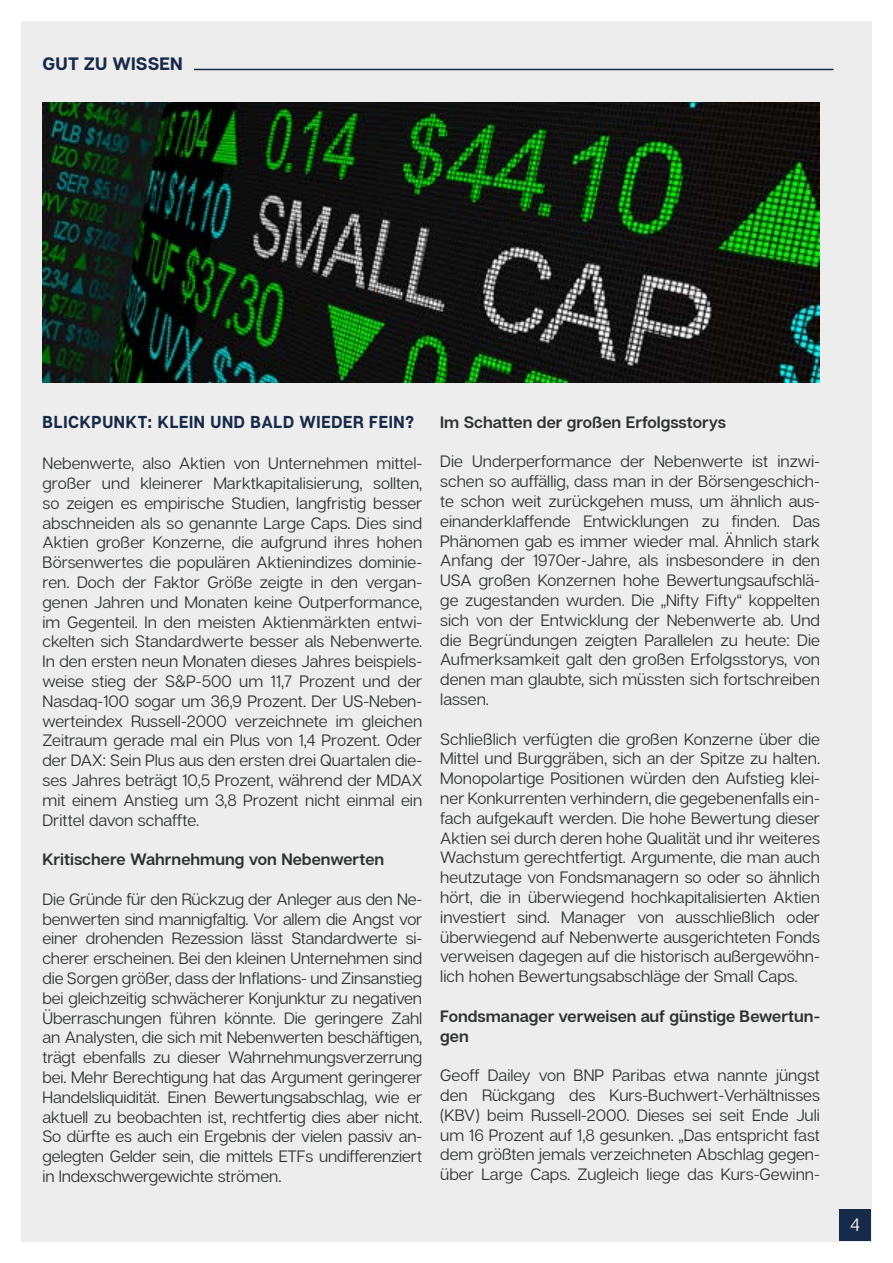
<style>
.page{position:relative;width:893px;height:1263px;background:#fff}
.page>*{position:absolute;margin:0;border:0;box-sizing:border-box;transform-origin:0 0}
.t1{font:700 18px "Articulat CF";letter-spacing:.01em;color:#172a49}
.t2{font:18px "Articulat CF";color:#fff}
.t3{font:700 17.25px "Articulat CF";letter-spacing:.04em;color:#172a49;scale:.93 1}
.t4{font:16.5px/19.8px "Articulat CF";color:#303232;text-align:justify}
.t5{font:600 16.5px/19.8px "Articulat CF";color:#303232}
</style>
<div class="page">
<div style="left:21px;top:21px;width:851px;height:1221px;background:#ededed"></div>
<div style="left:839px;top:1209px;width:32px;height:32px;background:#172a49"></div>
<hr style="left:194px;top:69px;width:639px;height:1px;background:#172a49">
<img style="left:43px;top:102px;width:777px;height:281px">
<p class="t1" style="left:43px;top:52px;width:142px">GUT ZU WISSEN</p>
<p class="t3" style="left:43px;top:412px;width:401px">BLICKPUNKT: KLEIN UND BALD WIEDER FEIN?</p>
<p class="t4" style="left:43px;top:454px;width:381px">Nebenwerte, also Aktien von Unternehmen mittel&shy;großer und kleinerer Marktkapitalisierung, sollten, so zeigen es empirische Studien, langfristig besser abschneiden als so genannte Large Caps. Dies sind Aktien großer Konzerne, die aufgrund ihres hohen Börsenwertes die populären Aktienindizes dominie&shy;ren. Doch der Faktor Größe zeigte in den vergan&shy;genen Jahren und Monaten keine Outperformance, im Gegenteil. In den meisten Aktienmärkten entwi&shy;ckelten sich Standardwerte besser als Nebenwerte.<br>In den ersten neun Monaten dieses Jahres beispiels&shy;weise stieg der S&amp;P-500 um 11,7 Prozent und der Nasdaq-100 sogar um 36,9 Prozent. Der US-Neben&shy;werteindex Russell-2000 verzeichnete im gleichen Zeitraum gerade mal ein Plus von 1,4 Prozent. Oder der DAX: Sein Plus aus den ersten drei Quartalen die&shy;ses Jahres beträgt 10,5 Prozent, während der MDAX mit einem Anstieg um 3,8 Prozent nicht einmal ein Drittel davon schaffte.</p>
<p class="t5" style="left:43px;top:850px;width:343px">Kritischere Wahrnehmung von Nebenwerten</p>
<p class="t4" style="left:43px;top:889px;width:381px">Die Gründe für den Rückzug der Anleger aus den Ne&shy;benwerten sind mannigfaltig. Vor allem die Angst vor einer drohenden Rezession lässt Standardwerte si&shy;cherer erscheinen. Bei den kleinen Unternehmen sind die Sorgen größer, dass der Inflations- und Zinsanstieg bei gleichzeitig schwächerer Konjunktur zu negativen Überraschungen führen könnte. Die geringere Zahl an Analysten, die sich mit Nebenwerten beschäftigen, trägt ebenfalls zu dieser Wahrnehmungsverzerrung bei. Mehr Berechtigung hat das Argument geringerer Handelsliquidität. Einen Bewertungsabschlag, wie er aktuell zu beobachten ist, rechtfertig dies aber nicht.<br>So dürfte es auch ein Ergebnis der vielen passiv an&shy;gelegten Gelder sein, die mittels ETFs undifferenziert in Indexschwergewichte strömen.</p>
<p class="t5" style="left:440px;top:413px;width:287px">Im Schatten der großen Erfolgsstorys</p>
<p class="t4" style="left:440px;top:452px;width:381px">Die Underperformance der Nebenwerte ist inzwi&shy;schen so auffällig, dass man in der Börsengeschich&shy;te schon weit zurückgehen muss, um ähnlich aus&shy;einanderklaffende Entwicklungen zu finden. Das Phänomen gab es immer wieder mal. Ähnlich stark Anfang der 1970er-Jahre, als insbesondere in den USA großen Konzernen hohe Bewertungsaufschlä&shy;ge zugestanden wurden. Die „Nifty Fifty“ koppelten sich von der Entwicklung der Nebenwerte ab. Und die Begründungen zeigten Parallelen zu heute: Die Aufmerksamkeit galt den großen Erfolgsstorys, von denen man glaubte, sich müssten sich fortschreiben lassen.</p>
<p class="t4" style="left:440px;top:729px;width:381px">Schließlich verfügten die großen Konzerne über die Mittel und Burggräben, sich an der Spitze zu halten.<br>Monopolartige Positionen würden den Aufstieg klei&shy;ner Konkurrenten verhindern, die gegebenenfalls ein&shy;fach aufgekauft werden. Die hohe Bewertung dieser Aktien sei durch deren hohe Qualität und ihr weiteres Wachstum gerechtfertigt. Argumente, die man auch heutzutage von Fondsmanagern so oder so ähnlich hört, die in überwiegend hochkapitalisierten Aktien investiert sind. Manager von ausschließlich oder überwiegend auf Nebenwerte ausgerichteten Fonds verweisen dagegen auf die historisch außergewöhn&shy;lich hohen Bewertungsabschläge der Small Caps.</p>
<p class="t5" style="left:440px;top:1007px;width:381px">Fondsmanager verweisen auf günstige Bewertun&shy;gen</p>
<p class="t4" style="left:440px;top:1066px;width:381px">Geoff Dailey von BNP Paribas etwa nannte jüngst den Rückgang des Kurs-Buchwert-Verhältnisses (KBV) beim Russell-2000. Dieses sei seit Ende Juli um 16 Prozent auf 1,8 gesunken. „Das entspricht fast dem größten jemals verzeichneten Abschlag gegen&shy;über Large Caps. Zugleich liege das Kurs-Gewinn-</p>
<p class="t2" style="left:850px;top:1214px;width:11px">4</p>
</div>
